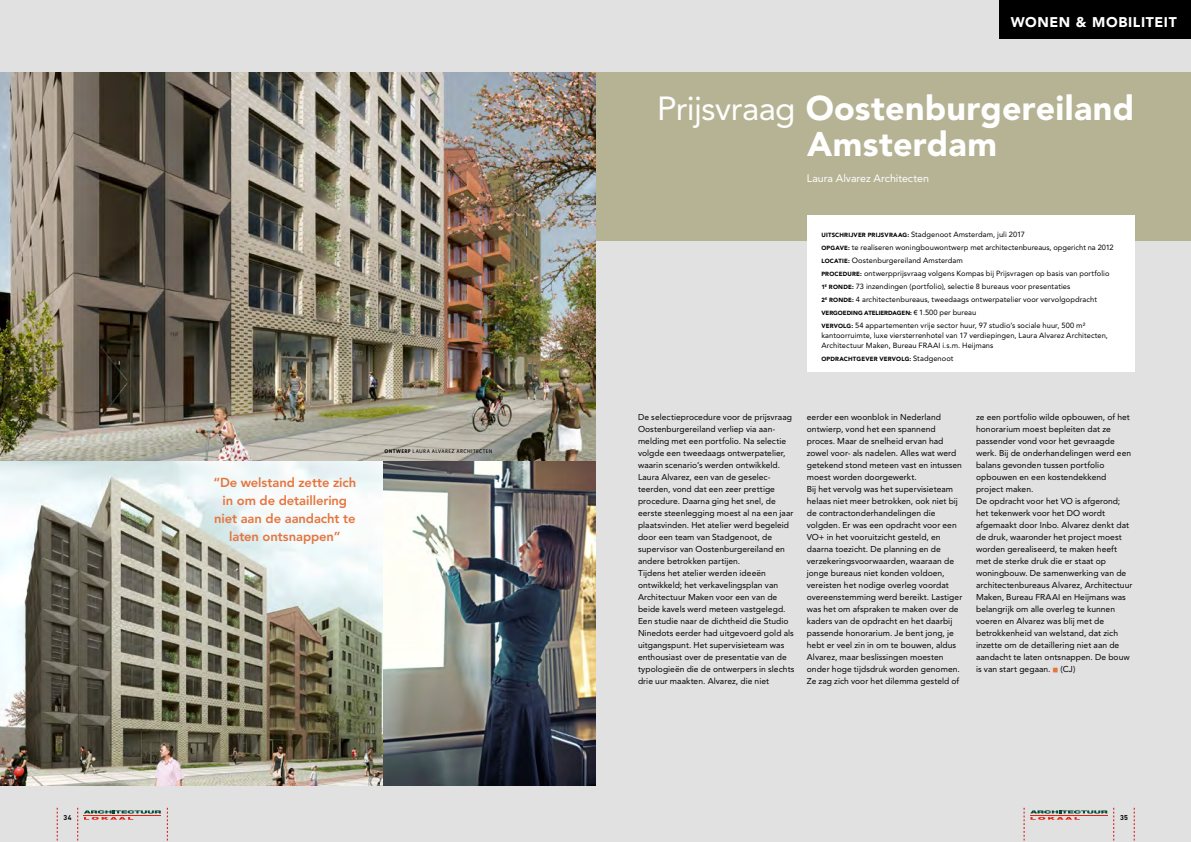
<style>
.page{position:relative;width:1191px;height:842px;background:#e1e1e1}
.page>*{position:absolute;margin:0;border:0;box-sizing:border-box;transform-origin:0 0}
.t1{font:900 34px/36px "Avenir";letter-spacing:.01em;color:#fff;text-align:center}
.t2{font:900 14px "Avenir";letter-spacing:.045em;color:#fff}
.t3{font:800 13px/18px "Avenir";letter-spacing:-.005em;color:#e6753d;text-align:center}
.t4{font:10.7px "Avenir";letter-spacing:-.005em;color:#fff}
.t5{font:8.5px/12px "Avenir";letter-spacing:.005em;color:#000}
.t6{font:7.5px/13px "Avenir";letter-spacing:.01em;color:#000}
.t7{font:700 7px "DIN";color:#000}
.t8{font:900 6px "Avenir";color:#000}
.t9{font:900 6px "Avenir";letter-spacing:.03em;color:#000}
.t10{font:6px "Profile";letter-spacing:.075em;color:#000}
.s1{font-weight:700}
.s2{font-weight:400;font-size:33.2px}
.s3{font-weight:900;font-size:6px}
.s4{font-family:"Arial";font-weight:400;font-size:7px}
.s5{font-weight:400;font-size:7.5px}
.s6{color:#e6753d}
</style>
<div class="page">
<svg style="left:1030px;top:810px;width:77px;height:10px"></svg>
<svg style="left:84px;top:810px;width:77px;height:10px"></svg>
<svg style="left:1023px;top:808px;width:1px;height:33px"></svg>
<svg style="left:1113px;top:808px;width:1px;height:33px"></svg>
<svg style="left:1134px;top:808px;width:1px;height:33px"></svg>
<svg style="left:57px;top:808px;width:1px;height:33px"></svg>
<svg style="left:77px;top:808px;width:1px;height:33px"></svg>
<svg style="left:167px;top:808px;width:1px;height:33px"></svg>
<div style="left:595px;top:72px;width:596px;height:168px;background:#b6b394"></div>
<div style="left:807px;top:215px;width:327px;height:157px;background:#fff"></div>
<img style="left:0;top:461px;width:384px;height:324px">
<img style="left:384px;top:461px;width:211px;height:324px">
<img style="left:0;top:72px;width:595px;height:389px">
<div style="left:999px;top:0;width:192px;height:38px;background:#000"></div>
<p class="t7" style="left:64px;top:812px;width:9px">34</p>
<h3 class="t3" style="left:213px;top:474px;width:144px">“De welstand zette zich in om de detaillering niet aan de aandacht te laten ontsnappen”</h3>
<p class="t10" style="left:384px;top:448px;width:110px"><span class="s1">ONTWERP</span> LAURA ALVAREZ ARCHITECTEN</p>
<h2 class="t2" style="left:1010px;top:13px;width:167px">WONEN &amp; MOBILITEIT</h2>
<h1 class="t1" style="left:657px;top:90px;width:478px"><span class="s2">Prijsvraag</span> Oostenburgereiland<br>Amsterdam</h1>
<p class="t4" style="left:807px;top:172px;width:124px">Laura Alvarez Architecten</p>
<p class="t6" style="left:821px;top:227px;width:294px"><span class="s3">UITSCHRIJVER PRIJSVRAAG:</span> Stadgenoot Amsterdam, juli 2017<br><span class="s3">OPGAVE:</span> te realiseren woningbouwontwerp met architectenbureaus, opgericht na 2012<br><span class="s3">LOCATIE:</span> Oostenburgereiland Amsterdam<br><span class="s3">PROCEDURE:</span> ontwerpprijsvraag volgens Kompas bij Prijsvragen op basis van portfolio <span class="s3">1</span><sup>E</sup> <span class="s3">RONDE:</span> 73 inzendingen (portfolio), selectie 8 bureaus voor presentaties<br><span class="s3">2</span><sup>E</sup> <span class="s3">RONDE:</span> 4 architectenbureaus, tweedaags ontwerpatelier voor vervolgopdracht</p>
<p class="t8" style="left:821px;top:309px;width:156px">VERGOEDING ATELIERDAGEN: <span class="s4">€</span> <span class="s5">1.500 per bureau</span></p>
<p class="t6" style="left:821px;top:320px;width:288px;line-height:10px"><span class="s3">VERVOLG:</span> 54 appartementen vrije sector huur, 97 studio’s sociale huur, 500 m² kantoorruimte, luxe viersterrenhotel van 17 verdiepingen, Laura Alvarez Architecten,<br>Architectuur Maken, Bureau FRAAI i.s.m. Heijmans</p>
<p class="t9" style="left:821px;top:355px;width:134px">OPDRACHTGEVER VERVOLG: <span class="s5">Stadgenoot</span></p>
<p class="t5" style="left:638px;top:411px;width:158px">De selectieprocedure voor de prijsvraag Oostenburgereiland verliep via aan&shy;melding met een portfolio. Na selectie volgde een tweedaags ontwerpatelier, waarin scenario’s werden ontwikkeld.<br>Laura Alvarez, een van de geselec&shy;teerden, vond dat een zeer prettige procedure. Daarna ging het snel, de eerste steenlegging moest al na een jaar plaatsvinden. Het atelier werd begeleid door een team van Stadgenoot, de supervisor van Oostenburgereiland en andere betrokken partijen.<br>Tijdens het atelier werden ideeën ontwikkeld; het verkavelingsplan van Architectuur Maken voor een van de beide kavels werd meteen vastgelegd.<br>Een studie naar de dichtheid die Studio Ninedots eerder had uitgevoerd gold als uitgangspunt. Het supervisieteam was enthousiast over de presentatie van de typologieën die de ontwerpers in slechts drie uur maakten. Alvarez, die niet</p>
<p class="t5" style="left:807px;top:411px;width:157px">eerder een woonblok in Nederland ontwierp, vond het een spannend proces. Maar de snelheid ervan had zowel voor- als nadelen. Alles wat werd getekend stond meteen vast en intussen moest worden doorgewerkt.<br>Bij het vervolg was het supervisieteam helaas niet meer betrokken, ook niet bij de contractonderhandelingen die volgden. Er was een opdracht voor een VO+ in het vooruitzicht gesteld, en daarna toezicht. De planning en de verzekeringsvoorwaarden, waaraan de jonge bureaus niet konden voldoen, vereisten het nodige overleg voordat overeenstemming werd bereikt. Lastiger was het om afspraken te maken over de kaders van de opdracht en het daarbij passende honorarium. Je bent jong, je hebt er veel zin in om te bouwen, aldus Alvarez, maar beslissingen moesten onder hoge tijdsdruk worden genomen.<br>Ze zag zich voor het dilemma gesteld of</p>
<p class="t5" style="left:976px;top:411px;width:158px">ze een portfolio wilde opbouwen, of het honorarium moest bepleiten dat ze passender vond voor het gevraagde werk. Bij de onderhandelingen werd een balans gevonden tussen portfolio opbouwen en een kostendekkend project maken.<br>De opdracht voor het VO is afgerond; het tekenwerk voor het DO wordt afgemaakt door Inbo. Alvarez denkt dat de druk, waaronder het project moest worden gerealiseerd, te maken heeft met de sterke druk die er staat op woningbouw. De samenwerking van de architectenbureaus Alvarez, Architectuur Maken, Bureau FRAAI en Heijmans was belangrijk om alle overleg te kunnen voeren en Alvarez was blij met de betrokkenheid van welstand, dat zich inzette om de detaillering niet aan de aandacht te laten ontsnappen. De bouw is van start gegaan. <span class="s6">■</span> (CJ)</p>
<p class="t7" style="left:1120px;top:812px;width:9px">35</p>
</div>
